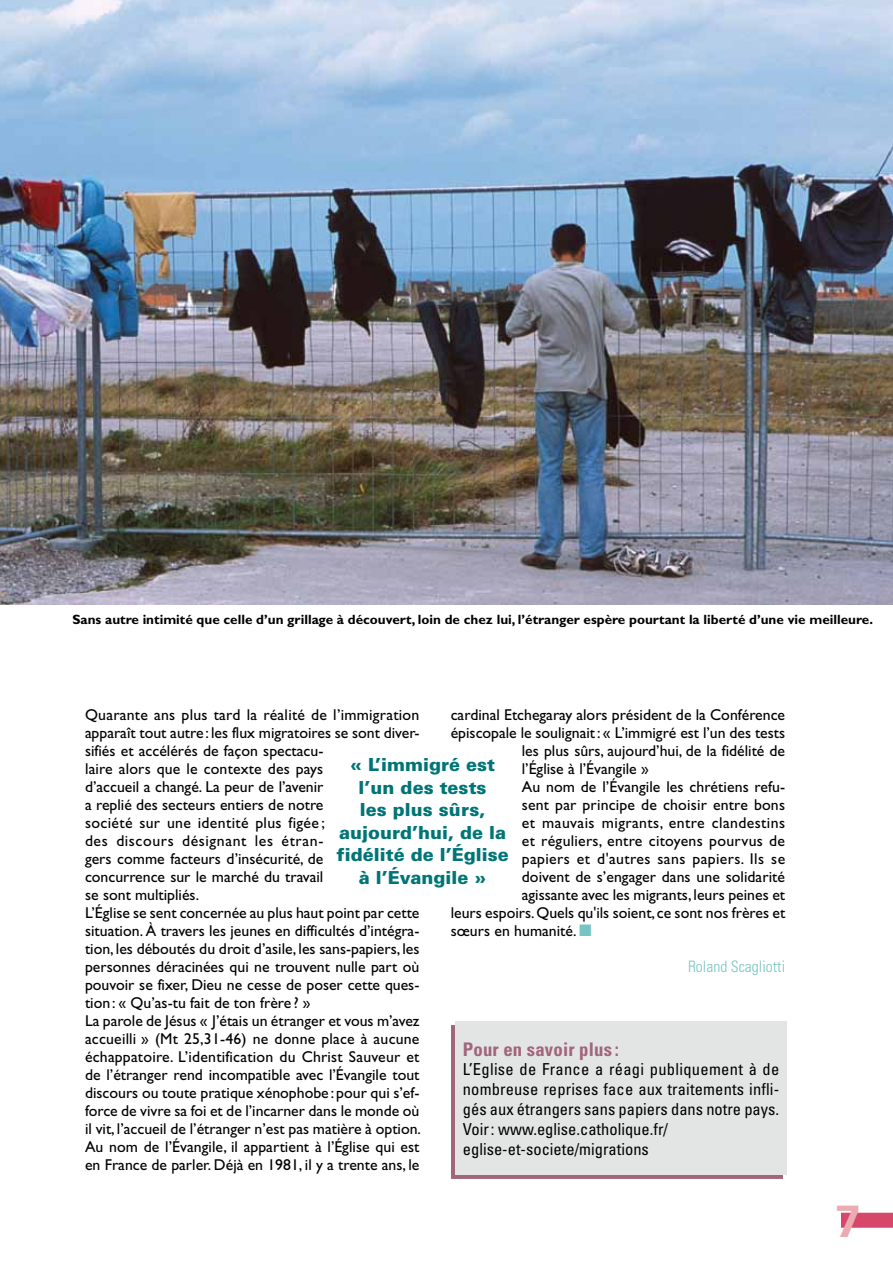
<style>
.page{position:relative;width:893px;height:1263px;background:#fff}
.page>*{position:absolute;margin:0;border:0;box-sizing:border-box;transform-origin:0 0}
.t1{font:700 45px "Univers";color:#ebabb1}
.t2{font:700 condensed 18.75px "Univers";letter-spacing:.01em;color:#a1657c}
.t3{font:900 18px/22.5px "Univers";color:#007576;text-align:center}
.t4{font:condensed 16.5px/19.8px "Univers";color:#000}
.t5{font:15.75px/18px "Gill Sans";color:#000}
.t6{font:15.75px "Gill Sans";letter-spacing:.025em;color:#000}
.t7{font:15.75px "Gill Sans";letter-spacing:.02em;color:#000}
.t8{font:300 condensed 15.75px "Univers";color:#77c5c3}
.t9{font:700 13.5px "Gill Sans";color:#000}
.s1{color:#77c5c3}
</style>
<div class="page">
<div style="left:841px;top:1213px;width:52px;height:15px;background:#d64769"></div>
<img style="left:0;top:0;width:893px;height:604px">
<div style="left:451px;top:1025px;width:331px;height:154px;background:linear-gradient(to right,#a1657c,#a1657c)"></div>
<div style="left:455px;top:1021px;width:332px;height:153px;background:#e3e4e4"></div>
<p class="t9" style="left:72px;top:611px;width:802px">Sans autre intimité que celle d’un grillage à découvert, loin de chez lui, l’étranger espère pourtant la liberté d’une vie meilleure.</p>
<p class="t5" style="left:85px;top:706px;width:338px">Quarante ans plus tard la réalité de l’immigration apparaît tout autre : les flux migratoires se sont diver&shy;sifiés et accélérés de façon spectacu-<br>laire alors que le contexte des pays<br>d’accueil a changé. La peur de l’avenir<br>a replié des secteurs entiers de notre<br>société sur une identité plus figée ;<br>des discours désignant les étran-<br>gers comme facteurs d’insécurité, de<br>concurrence sur le marché du travail<br>se sont multipliés.<br>L’Église se sent concernée au plus haut point par cette situation. À travers les jeunes en difficultés d’intégra&shy;tion, les déboutés du droit d’asile, les sans-papiers, les personnes déracinées qui ne trouvent nulle part où pouvoir se fixer, Dieu ne cesse de poser cette ques&shy;tion : « Qu’as-tu fait de ton frère ? »<br>La parole de Jésus « J’étais un étranger et vous m’avez accueilli » (Mt 25,31-46) ne donne place à aucune échappatoire. L’identification du Christ Sauveur et de l’étranger rend incompatible avec l’Évangile tout discours ou toute pratique xénophobe : pour qui s’ef&shy;force de vivre sa foi et de l’incarner dans le monde où il vit, l’accueil de l’étranger n’est pas matière à option.<br>Au nom de l’Évangile, il appartient à l’Église qui est en France de parler. Déjà en 1981, il y a trente ans, le</p>
<p class="t5" style="left:451px;top:706px;width:336px">cardinal Etchegaray alors président de la Conférence</p>
<p class="t5" style="left:451px;top:724px;width:336px">épiscopale le soulignait: « L’immigré est l’un des tests</p>
<p class="t5" style="left:522px;top:742px;width:265px">les plus sûrs, aujourd’hui, de la fidélité de</p>
<p class="t5" style="left:522px;top:760px;width:129px">l’Église à l’Évangile »</p>
<p class="t5" style="left:522px;top:778px;width:265px">Au nom de l’Évangile les chrétiens refu-</p>
<p class="t5" style="left:522px;top:796px;width:265px">sent par principe de choisir entre bons</p>
<p class="t6" style="left:522px;top:814px;width:265px">et mauvais migrants, entre clandestins</p>
<p class="t7" style="left:522px;top:832px;width:265px">et réguliers, entre citoyens pourvus de</p>
<p class="t6" style="left:522px;top:850px;width:265px">papiers et d'autres sans papiers. Ils se</p>
<p class="t5" style="left:522px;top:868px;width:265px">doivent de s’engager dans une solidarité</p>
<p class="t5" style="left:522px;top:886px;width:265px">agissante avec les migrants, leurs peines et</p>
<p class="t5" style="left:451px;top:904px;width:336px">leurs espoirs. Quels qu'ils soient, ce sont nos frères et</p>
<p class="t5" style="left:451px;top:922px;width:143px">sœurs en humanité. <span class="s1">■</span></p>
<p class="t8" style="left:688px;top:957px;width:99px">Roland Scagliotti</p>
<p class="t3" style="left:336px;top:753px;width:174px">« L’immigré est l’un des tests<br>les plus sûrs, aujourd’hui, de la fidélité de l’Église à l’Évangile »</p>
<p class="t2" style="left:463px;top:1037px;width:158px">Pour en savoir plus :</p>
<p class="t4" style="left:463px;top:1059px;width:318px">L’Eglise de France a réagi publiquement à de nombreuse reprises face aux traitements infli&shy;gés aux étrangers sans papiers dans notre pays.<br>Voir: www.eglise.catholique.fr/ eglise-et-societe/migrations</p>
<h1 class="t1" style="left:836px;top:1194px;width:27px">7</h1>
</div>
